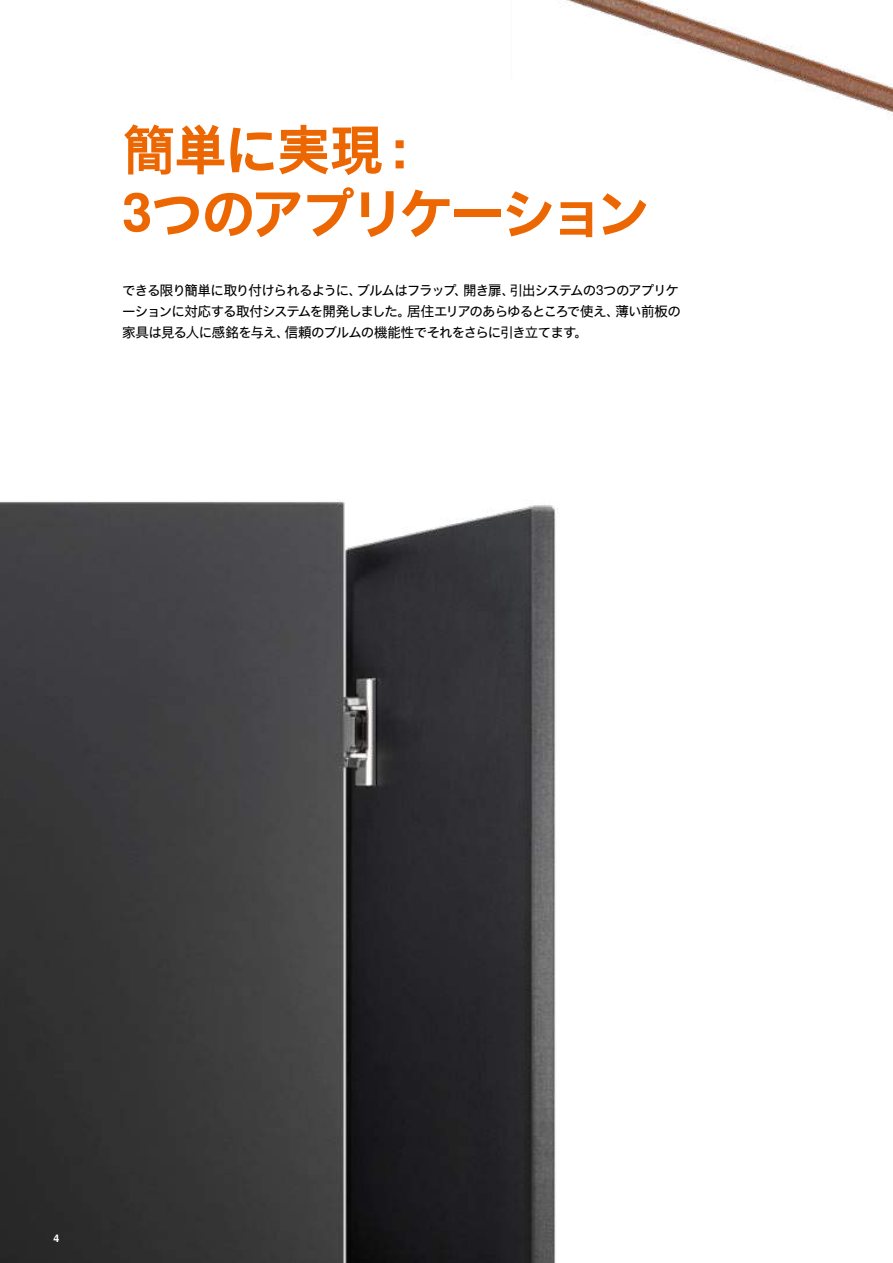
<style>
.page{position:relative;width:893px;height:1263px;background:#fff}
.page>*{position:absolute;margin:0;border:0;box-sizing:border-box;transform-origin:0 0}
.t1{font:700 54px/63.2px "Nimbus Sans Global";letter-spacing:-.06em;color:#ec6602}
.t2{font:13.5px/21px "Nimbus Sans Global";letter-spacing:-.075em;color:#000}
.t3{font:700 10.5px "Nimbus Sans Global";color:#fff}
</style>
<div class="page">
<img style="left:0;top:500px;width:556px;height:763px">
<img style="left:511px;top:0;width:382px;height:758px">
<h1 class="t1" style="left:122px;top:118px;width:530px">簡単に実現：<br>3つのアプリケーション</h1>
<p class="t2" style="left:122px;top:280px;width:560px">できる限り簡単に取り付けられるように、ブルムはフラップ、開き扉、引出システムの3つのアプリケーションに対応する取付システムを開発しました。居住エリアのあらゆるところで使え、薄い前板の家具は見る人に感銘を与え、信頼のブルムの機能性でそれをさらに引き立てます。</p>
<p class="t3" style="left:54px;top:1232px;width:7px">4</p>
</div>
